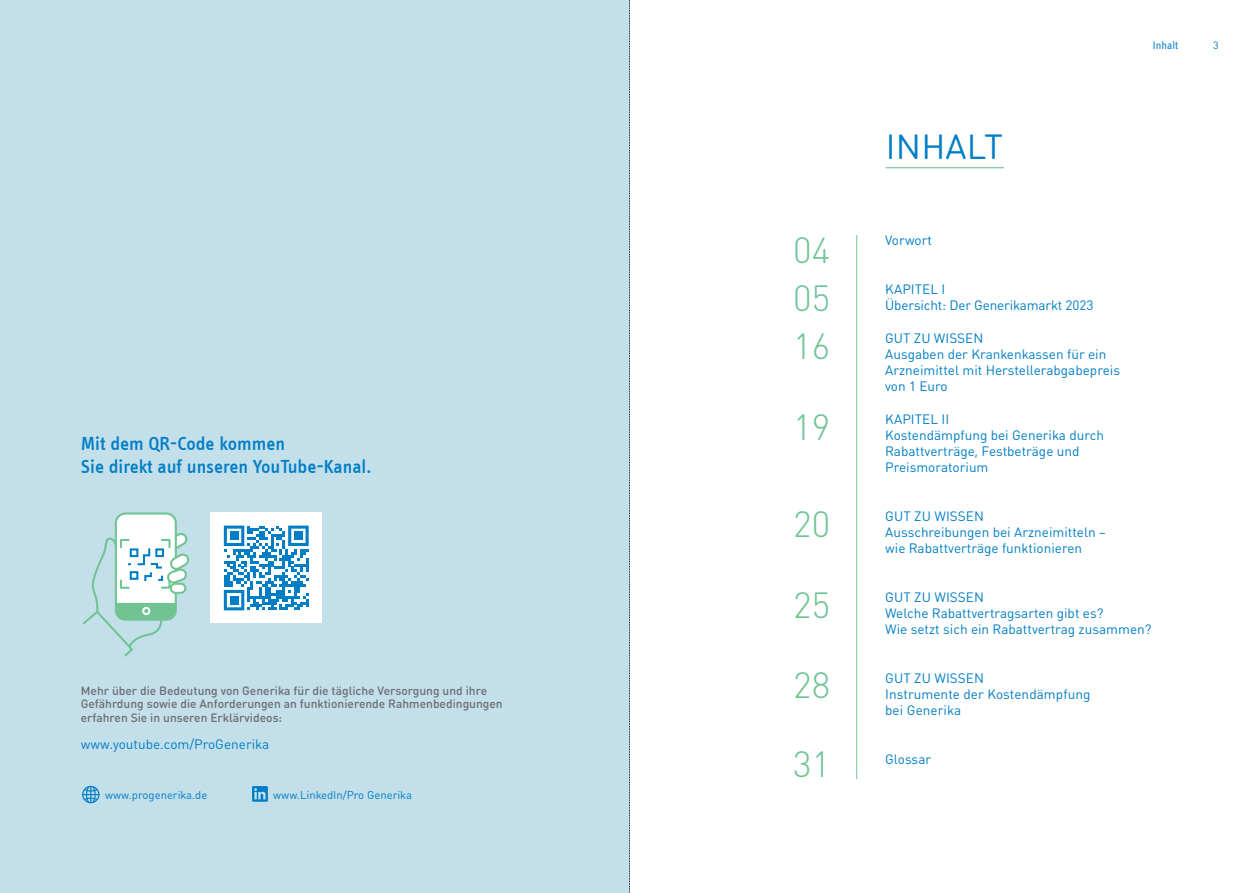
<style>
.page{position:relative;width:1259px;height:893px;background:#fff}
.page>*{position:absolute;margin:0;border:0;box-sizing:border-box;transform-origin:0 0}
.Inhaltsverzeichnis_11{font:300 36px "DIN Round OT";color:#6fc492}
.Inhaltsverzeichnis_11-2{font:34.5px "DIN Round OT";letter-spacing:.005em;color:#007ec5}
.Inhaltsverzeichnis_Infotext{font:500 19.5px/23.4px "Info Text";color:#007ec5}
.Inhaltsverzeichnis_11-3{font:13.5px/16.2px "DIN Round OT";color:#007ec5}
.Grafik_7_links{font:13.5px "DIN Round OT";color:#007ec5}
.Grafik_7_links-2{font:500 12px/13.5px "DIN Round OT";color:#6c6d70}
.Grafik_7_links-3{font:11.25px "DIN Round OT";color:#007ec5}
.Kolumne_rechts{font:11.25px "Info Text Regular Tf";color:#007ec5}
.t1{font:10.5px "DIN Round OT";color:#007ec5}
</style>
<div class="page">
<div style="left:0;top:0;width:629px;height:893px;background:#c3dfea"></div>
<div style="left:211px;top:512px;width:111px;height:111px;background:#fff"></div>
<svg style="left:224px;top:526px;width:85px;height:84px"></svg>
<div style="left:230px;top:531px;width:8px;height:9px;background:#007ec5"></div>
<div style="left:294px;top:531px;width:9px;height:9px;background:#007ec5"></div>
<div style="left:230px;top:596px;width:8px;height:8px;background:#007ec5"></div>
<div style="left:116px;top:513px;width:60px;height:107px;background:#fff;border-radius:10px"></div>
<div style="left:115px;top:512px;width:62px;height:109px;border:2px solid #6fc492;border-radius:10px"></div>
<svg style="left:82px;top:531px;width:108px;height:126px"></svg>
<svg style="left:82px;top:786px;width:17px;height:17px"></svg>
<svg style="left:252px;top:786px;width:16px;height:16px"></svg>
<hr style="left:886px;top:167px;width:117px;height:1px;background:#6fc492">
<hr style="left:856px;top:235px;width:1px;height:544px;background:#6fc492">
<svg style="left:629px;top:0;width:1px;height:893px"></svg>
<p class="Inhaltsverzeichnis_Infotext" style="left:81px;top:431px;width:292px">Mit dem QR-Code kommen<br>Sie direkt auf unseren YouTube-Kanal.</p>
<p class="Grafik_7_links-2" style="left:81px;top:683px;width:423px">Mehr über die Bedeutung von Generika für die tägliche Versorgung und ihre<br>Gefährdung sowie die Anforderungen an funktionierende Rahmenbedingungen erfahren Sie in unseren Erklärvideos:</p>
<p class="Grafik_7_links" style="left:81px;top:735px;width:190px">www.youtube.com/ProGenerika</p>
<p class="Grafik_7_links-3" style="left:105px;top:788px;width:104px">www.progenerika.de</p>
<p class="Grafik_7_links-3" style="left:273px;top:788px;width:140px">www.LinkedIn/Pro Generika</p>
<p class="Inhaltsverzeichnis_11" style="left:793px;top:227px;width:39px">04</p>
<p class="Inhaltsverzeichnis_11" style="left:793px;top:275px;width:39px">05</p>
<p class="Inhaltsverzeichnis_11" style="left:793px;top:323px;width:39px">16</p>
<p class="Inhaltsverzeichnis_11" style="left:793px;top:404px;width:39px">19</p>
<p class="Inhaltsverzeichnis_11" style="left:793px;top:502px;width:39px">20</p>
<p class="Inhaltsverzeichnis_11" style="left:793px;top:583px;width:39px">25</p>
<p class="Inhaltsverzeichnis_11" style="left:793px;top:662px;width:39px">28</p>
<p class="Inhaltsverzeichnis_11" style="left:793px;top:742px;width:39px">31</p>
<p class="Inhaltsverzeichnis_11-2" style="left:886px;top:125px;width:118px">INHALT</p>
<p class="Kolumne_rechts" style="left:1152px;top:39px;width:27px">Inhalt</p>
<p class="t1" style="left:1213px;top:38px;width:7px">3</p>
<p class="Inhaltsverzeichnis_11-3" style="left:885px;top:232px;width:48px">Vorwort</p>
<p class="Inhaltsverzeichnis_11-3" style="left:885px;top:281px;width:62px">KAPITEL I</p>
<p class="Inhaltsverzeichnis_11-3" style="left:885px;top:297px;width:210px">Übersicht: Der Generikamarkt 2023</p>
<p class="Inhaltsverzeichnis_11-3" style="left:885px;top:329px;width:100px">GUT ZU WISSEN</p>
<p class="Inhaltsverzeichnis_11-3" style="left:885px;top:346px;width:223px">Ausgaben der Krankenkassen für ein</p>
<p class="Inhaltsverzeichnis_11-3" style="left:885px;top:362px;width:236px">Arzneimittel mit Herstellerabgabepreis</p>
<p class="Inhaltsverzeichnis_11-3" style="left:885px;top:378px;width:64px">von 1 Euro</p>
<p class="Inhaltsverzeichnis_11-3" style="left:885px;top:410px;width:66px">KAPITEL II</p>
<p class="Inhaltsverzeichnis_11-3" style="left:885px;top:427px;width:220px">Kostendämpfung bei Generika durch<br>Rabattverträge, Festbeträge und<br>Preismoratorium</p>
<p class="Inhaltsverzeichnis_11-3" style="left:885px;top:508px;width:100px">GUT ZU WISSEN</p>
<p class="Inhaltsverzeichnis_11-3" style="left:885px;top:524px;width:222px">Ausschreibungen bei Arzneimitteln –</p>
<p class="Inhaltsverzeichnis_11-3" style="left:885px;top:540px;width:198px">wie Rabattverträge funktionieren</p>
<p class="Inhaltsverzeichnis_11-3" style="left:885px;top:589px;width:100px">GUT ZU WISSEN</p>
<p class="Inhaltsverzeichnis_11-3" style="left:885px;top:605px;width:268px">Welche Rabattvertragsarten gibt es?<br>Wie setzt sich ein Rabattvertrag zusammen?</p>
<p class="Inhaltsverzeichnis_11-3" style="left:885px;top:670px;width:207px">GUT ZU WISSEN<br>Instrumente der Kostendämpfung bei Generika</p>
<p class="Inhaltsverzeichnis_11-3" style="left:885px;top:751px;width:47px">Glossar</p>
</div>
